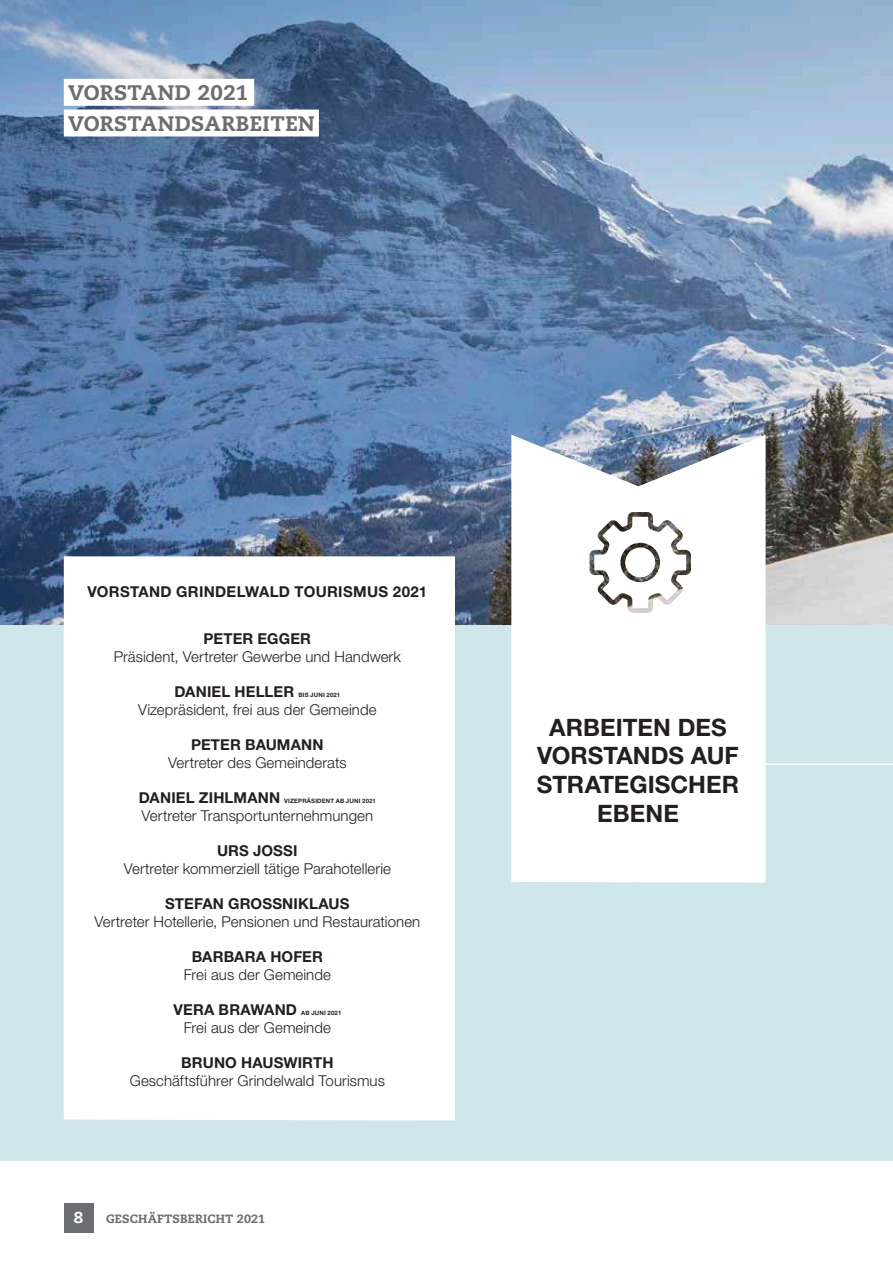
<style>
.page{position:relative;width:893px;height:1263px;background:#fff}
.page>*{position:absolute;margin:0;border:0;box-sizing:border-box;transform-origin:0 0}
.t1{font:700 24px/28.8px "Helvetica Neue LT Std";color:#231f20;text-align:center}
.t2{font:800 21px/30.8px "Caecilia LT Std";letter-spacing:.02em;color:#6c6d70}
.t3{font:800 15.75px "Caecilia LT Std";color:#fff}
.t4{font:300 15px "Helvetica Neue LT Std";letter-spacing:.005em;color:#231f20}
.t5{font:700 15px "Helvetica Neue LT Std";letter-spacing:.01em;color:#231f20}
.t6{font:800 12px "Caecilia LT Std";letter-spacing:.015em;color:#6c6d70}
.t7{font:700 6px "Helvetica Neue LT Std";letter-spacing:.03em;color:#231f20}
</style>
<div class="page">
<div style="left:64px;top:1203px;width:30px;height:30px;background:#6c6d70"></div>
<img style="left:0;top:0;width:893px;height:625px">
<div style="left:0;top:625px;width:893px;height:535px;background:#cfe6ea"></div>
<svg style="left:511px;top:435px;width:254px;height:448px;fill:#fff"></svg>
<div style="left:64px;top:556px;width:391px;height:564px;background:#fff"></div>
<hr style="left:754px;top:763px;width:139px;height:2px;background:#fff">
<div style="left:64px;top:79px;width:190px;height:27px;background:#fff"></div>
<div style="left:64px;top:109px;width:255px;height:27px;background:#fff"></div>
<h2 class="t2" style="left:68px;top:77px;width:248px">VORSTAND 2021<br>VORSTANDSARBEITEN</h2>
<p class="t5" style="left:87px;top:582px;width:341px">VORSTAND GRINDELWALD TOURISMUS 2021</p>
<p class="t5" style="left:204px;top:629px;width:109px">PETER EGGER</p>
<p class="t4" style="left:114px;top:647px;width:289px">Präsident, Vertreter Gewerbe und Handwerk</p>
<p class="t5" style="left:174px;top:682px;width:121px">DANIEL HELLER</p>
<p class="t7" style="left:298px;top:691px;width:43px">BIS JUNI 2021</p>
<p class="t4" style="left:138px;top:700px;width:240px">Vizepräsident, frei aus der Gemeinde</p>
<p class="t5" style="left:191px;top:735px;width:134px">PETER BAUMANN</p>
<p class="t4" style="left:168px;top:753px;width:180px">Vertreter des Gemeinderats</p>
<p class="t5" style="left:139px;top:788px;width:143px">DANIEL ZIHLMANN</p>
<p class="t7" style="left:284px;top:797px;width:93px">VIZEPRÄSIDENT AB JUNI 2021</p>
<p class="t4" style="left:142px;top:806px;width:233px">Vertreter Transportunternehmungen</p>
<p class="t5" style="left:217px;top:841px;width:82px">URS JOSSI</p>
<p class="t4" style="left:124px;top:859px;width:269px">Vertreter kommerziell tätige Parahotellerie</p>
<p class="t5" style="left:165px;top:894px;width:186px">STEFAN GROSSNIKLAUS</p>
<p class="t4" style="left:94px;top:912px;width:327px">Vertreter Hotellerie, Pensionen und Restaurationen</p>
<p class="t5" style="left:192px;top:947px;width:133px">BARBARA HOFER</p>
<p class="t4" style="left:184px;top:965px;width:149px">Frei aus der Gemeinde</p>
<p class="t5" style="left:173px;top:1000px;width:125px">VERA BRAWAND</p>
<p class="t7" style="left:301px;top:1009px;width:42px">AB JUNI 2021</p>
<p class="t4" style="left:184px;top:1018px;width:149px">Frei aus der Gemeinde</p>
<p class="t5" style="left:181px;top:1053px;width:154px">BRUNO HAUSWIRTH</p>
<p class="t4" style="left:130px;top:1071px;width:257px">Geschäftsführer Grindelwald Tourismus</p>
<p class="t3" style="left:74px;top:1207px;width:11px">8</p>
<p class="t6" style="left:106px;top:1211px;width:161px">GESCHÄFTSBERICHT 2021</p>
<h1 class="t1" style="left:537px;top:712px;width:204px">ARBEITEN DES<br>VORSTANDS AUF<br>STRATEGISCHER<br>EBENE</h1>
</div>
